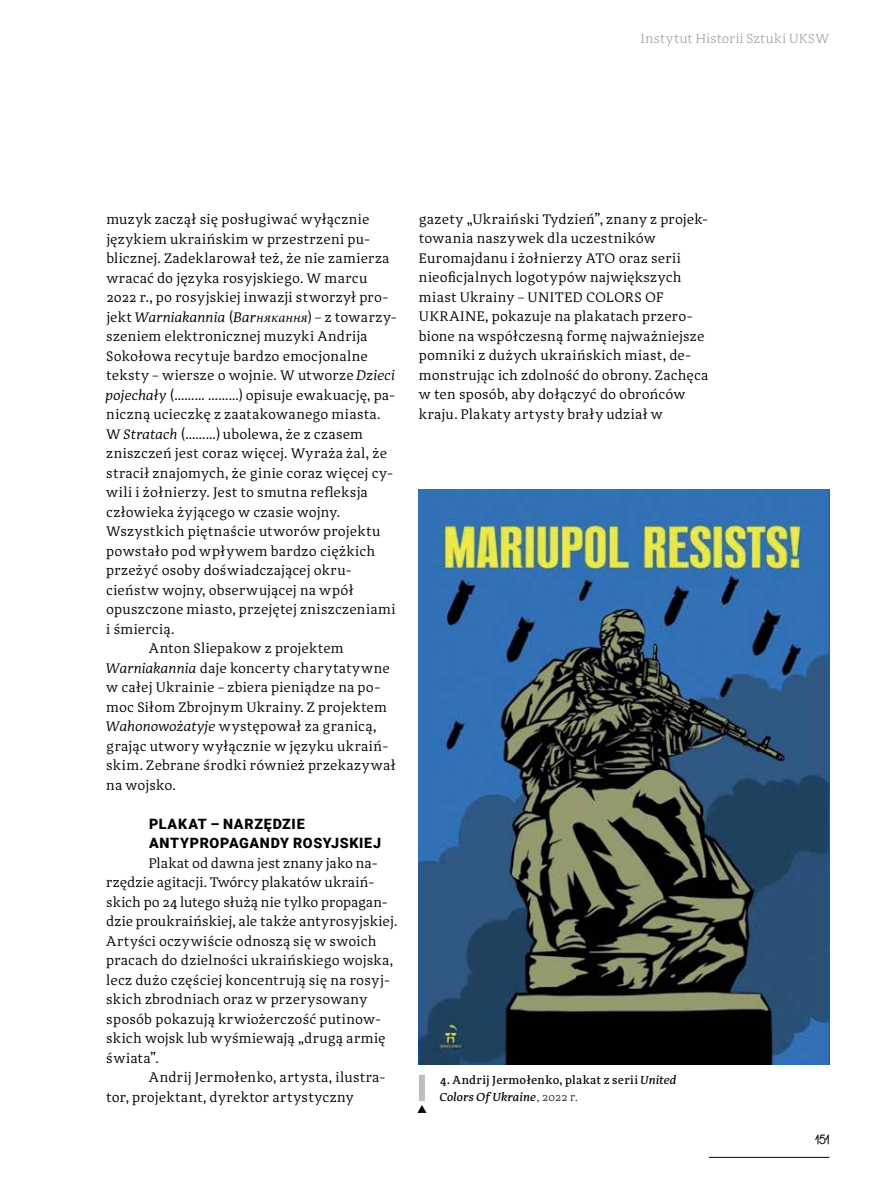
<style>
.page{position:relative;width:872px;height:1191px;background:#fff}
.page>*{position:absolute;margin:0;border:0;box-sizing:border-box;transform-origin:0 0}
.t1{font:14.25px/19.5px "Adagio Serif";letter-spacing:.01em;color:#000}
.t2{font:900 14.25px/19.5px "Roboto";letter-spacing:.05em;color:#000}
.t3{font:300 13.5px "Adagio Serif";letter-spacing:.03em;color:#939598}
.t4{font:500 12px/16.5px "Adagio Serif";letter-spacing:.015em;color:#000}
.t5{font:100 12px "Nordica";color:#000}
.s1{font-style:italic}
.s2{font-family:"Minion Pro";font-style:italic}
.s3{font-weight:300}
</style>
<div class="page">
<hr style="left:709px;top:1157px;width:120px;height:1px;background:#000">
<img style="left:419px;top:490px;width:410px;height:574px">
<div style="left:419px;top:1074px;width:6px;height:27px;background:#bcbec0"></div>
<svg style="left:417px;top:1105px;width:9px;height:8px"></svg>
<p class="t3" style="left:641px;top:30px;width:190px">Instytut Historii Sztuki UKSW</p>
<p class="t1" style="left:106px;top:210px;width:265px">muzyk zaczął się posługiwać wyłącznie</p>
<p class="t1" style="left:106px;top:229px;width:265px">językiem ukraińskim w przestrzeni pu-</p>
<p class="t1" style="left:106px;top:249px;width:285px">blicznej. Zadeklarował też, że nie zamierza</p>
<p class="t1" style="left:106px;top:268px;width:263px">wracać do języka rosyjskiego. W marcu</p>
<p class="t1" style="left:106px;top:288px;width:283px">2022 r., po rosyjskiej inwazji stworzył pro-</p>
<p class="t1" style="left:106px;top:307px;width:292px">jekt <span class="s1">Warniakannia</span> (<span class="s1">Bar</span><span class="s2">някання</span>) – z towarzy-</p>
<p class="t1" style="left:106px;top:327px;width:263px">szeniem elektronicznej muzyki Andrija</p>
<p class="t1" style="left:106px;top:346px;width:263px">Sokołowa recytuje bardzo emocjonalne</p>
<p class="t1" style="left:106px;top:366px;width:291px">teksty – wiersze o wojnie. W utworze <span class="s1">Dzieci</span></p>
<p class="t1" style="left:106px;top:385px;width:290px"><span class="s1">pojechały</span> (……… ………) opisuje ewakuację, pa-</p>
<p class="t1" style="left:106px;top:405px;width:276px">niczną ucieczkę z zaatakowanego miasta.</p>
<p class="t1" style="left:106px;top:424px;width:258px">W <span class="s1">Stratach</span> (………) ubolewa, że z czasem</p>
<p class="t1" style="left:106px;top:444px;width:282px">zniszczeń jest coraz więcej. Wyraża żal, że</p>
<p class="t1" style="left:106px;top:463px;width:288px">stracił znajomych, że ginie coraz więcej cy-</p>
<p class="t1" style="left:106px;top:483px;width:263px">wili i żołnierzy. Jest to smutna refleksja</p>
<p class="t1" style="left:106px;top:502px;width:235px">człowieka żyjącego w czasie wojny.</p>
<p class="t1" style="left:106px;top:522px;width:275px">Wszystkich piętnaście utworów projektu</p>
<p class="t1" style="left:106px;top:541px;width:270px">powstało pod wpływem bardzo ciężkich</p>
<p class="t1" style="left:106px;top:561px;width:247px">przeżyć osoby doświadczającej okru-</p>
<p class="t1" style="left:106px;top:580px;width:249px">cieństw wojny, obserwującej na wpół</p>
<p class="t1" style="left:106px;top:599px;width:291px">opuszczone miasto, przejętej zniszczeniami</p>
<p class="t1" style="left:106px;top:619px;width:70px">i śmiercią.</p>
<p class="t1" style="left:149px;top:638px;width:196px">Anton Sliepakow z projektem</p>
<p class="t1" style="left:106px;top:658px;width:285px"><span class="s1">Warniakannia</span> daje koncerty charytatywne</p>
<p class="t1" style="left:106px;top:677px;width:275px">w całej Ukrainie – zbiera pieniądze na po-</p>
<p class="t1" style="left:106px;top:697px;width:282px">moc Siłom Zbrojnym Ukrainy. Z projektem</p>
<p class="t1" style="left:106px;top:716px;width:272px"><span class="s1">Wahonowożatyje</span> występował za granicą,</p>
<p class="t1" style="left:106px;top:736px;width:283px">grając utwory wyłącznie w języku ukraiń-</p>
<p class="t1" style="left:106px;top:755px;width:291px">skim. Zebrane środki również przekazywał</p>
<p class="t1" style="left:106px;top:775px;width:71px">na wojsko.</p>
<p class="t2" style="left:149px;top:813px;width:233px">PLAKAT – NARZĘDZIE<br>ANTYPROPAGANDY ROSYJSKIEJ</p>
<p class="t1" style="left:106px;top:853px;width:292px;text-indent:43px">Plakat od dawna jest znany jako na&shy;rzędzie agitacji. Twórcy plakatów ukraiń&shy;skich po 24 lutego służą nie tylko propagan&shy;dzie proukraińskiej, ale także antyrosyjskiej.<br>Artyści oczywiście odnoszą się w swoich pracach do dzielności ukraińskiego wojska, lecz dużo częściej koncentrują się na rosyj&shy;skich zbrodniach oraz w przerysowany sposób pokazują krwiożerczość putinow&shy;skich wojsk lub wyśmiewają „drugą armię świata”.</p>
<p class="t1" style="left:106px;top:1067px;width:281px;text-indent:43px">Andrij Jermołenko, artysta, ilustra&shy;tor, projektant, dyrektor artystyczny</p>
<p class="t1" style="left:419px;top:209px;width:291px">gazety „Ukraiński Tydzień”, znany z projek&shy;towania naszywek dla uczestników Euromajdanu i żołnierzy ATO oraz serii nieoficjalnych logotypów największych miast Ukrainy – UNITED COLORS OF UKRAINE, pokazuje na plakatach przero&shy;bione na współczesną formę najważniejsze pomniki z dużych ukraińskich miast, de&shy;monstrując ich zdolność do obrony. Zachęca w ten sposób, aby dołączyć do obrońców kraju. Plakaty artysty brały udział w</p>
<p class="t4" style="left:440px;top:1072px;width:238px">4. Andrij Jermołenko, plakat z serii <span class="s1">United<br>Colors Of Ukraine</span><span class="s3">, 2022 r.</span></p>
<p class="t5" style="left:815px;top:1134px;width:15px">151</p>
</div>
